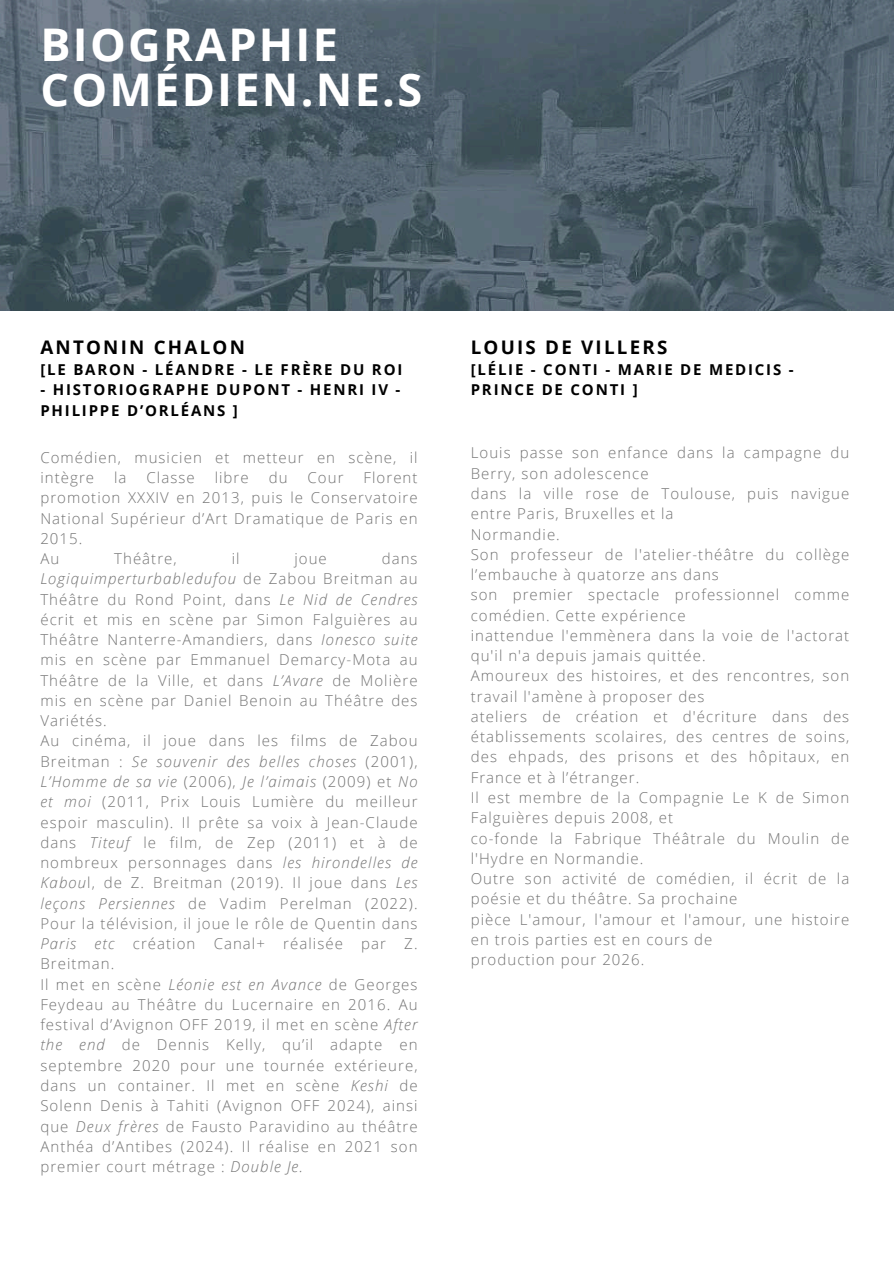
<style>
.page{position:relative;width:894px;height:1264px;background:#fff}
.page>*{position:absolute;margin:0;border:0;box-sizing:border-box;transform-origin:0 0}
.t1{font:700 45px/45px "Open Sans";letter-spacing:.05em;color:#fff}
.t2{font:700 18.75px "Open Sans";letter-spacing:.12em;color:#000}
.t3{font:300 15px/20.2px "Open Sans";letter-spacing:.07em;color:#737373}
.t4{font:700 15px/20.2px "Open Sans";letter-spacing:.12em;color:#000}
.s1{font-style:italic}
</style>
<div class="page">
<img style="left:0;top:0;width:893px;height:310px">
<h1 class="t1" style="left:40px;top:21px;width:383px">BIOGRAPHIE<br>COMÉDIEN.NE.S</h1>
<p class="t2" style="left:40px;top:334px;width:206px">ANTONIN CHALON</p>
<p class="t4" style="left:40px;top:359px;width:363px">[LE BARON - LÉANDRE - LE FRÈRE DU ROI</p>
<p class="t4" style="left:40px;top:379px;width:361px">- HISTORIOGRAPHE DUPONT - HENRI IV -<br>PHILIPPE D’ORLÉANS ]</p>
<p class="t3" style="left:40px;top:447px;width:378px">Comédien, musicien et metteur en scène, il intègre</p>
<p class="t3" style="left:40px;top:467px;width:378px;text-indent:323px">Florent promotion XXXIV en 2013, puis le Conservatoire<br>National Supérieur d’Art Dramatique de Paris en<br>2015.<br>Au</p>
<p class="t3" style="left:114px;top:467px;width:14px">la</p>
<p class="t3" style="left:146px;top:467px;width:50px">Classe</p>
<p class="t3" style="left:215px;top:467px;width:35px">libre</p>
<p class="t3" style="left:269px;top:467px;width:20px">du</p>
<p class="t3" style="left:307px;top:467px;width:37px">Cour</p>
<p class="t3" style="left:114px;top:548px;width:64px">Théâtre,</p>
<p class="t3" style="left:231px;top:548px;width:9px">il</p>
<p class="t3" style="left:294px;top:548px;width:34px">joue</p>
<p class="t3" style="left:40px;top:548px;width:378px;text-indent:341px">dans <span class="s1">Logiquimperturbabledufou</span> de Zabou Breitman au Théâtre du Rond Point, dans <span class="s1">Le Nid de Cendres </span>écrit et mis en scène par Simon Falguières au Théâtre Nanterre-Amandiers, dans <span class="s1">Ionesco suite </span>mis en scène par Emmanuel Demarcy-Mota au Théâtre de la Ville, et dans <span class="s1">L’Avare</span> de Molière mis en scène par Daniel Benoin au Théâtre des Variétés.<br>Au cinéma, il joue dans les films de Zabou Breitman : <span class="s1">Se souvenir des belles choses</span> (2001), <span class="s1">L’Homme de sa vie</span> (2006), <span class="s1">Je l’aimais</span> (2009) et <span class="s1">No et moi</span> (2011, Prix Louis Lumière du meilleur espoir masculin). Il prête sa voix à Jean-Claude dans <span class="s1">Titeuf</span> le film, de Zep (2011) et à de nombreux personnages dans <span class="s1">les hirondelles de Kabou</span>l, de Z. Breitman (2019). Il joue dans <span class="s1">Les leçons Persiennes</span> de Vadim Perelman (2022).<br>Pour la télévision, il joue le rôle de Quentin dans <span class="s1">Paris etc</span> création Canal+ réalisée par Z.<br>Breitman.<br>Il met en scène <span class="s1">Léonie est en Avance</span> de Georges Feydeau au Théâtre du Lucernaire en 2016. Au festival d’Avignon OFF 2019, il met en scène <span class="s1">After the end</span> de Dennis Kelly, qu’il adapte en septembre 2020 pour une tournée extérieure, dans un container. Il met en scène <span class="s1">Keshi</span> de Solenn Denis à Tahiti (Avignon OFF 2024), ainsi que <span class="s1">Deux frères</span> de Fausto Paravidino au théâtre Anthéa d’Antibes (2024). Il réalise en 2021 son premier court métrage : <span class="s1">Double Je.</span></p>
<p class="t2" style="left:470px;top:334px;width:198px">LOUIS DE VILLERS</p>
<p class="t4" style="left:470px;top:359px;width:324px">[LÉLIE - CONTI - MARIE DE MEDICIS -<br>PRINCE DE CONTI ]</p>
<p class="t3" style="left:470px;top:442px;width:380px">Louis passe son enfance dans la campagne du Berry, son adolescence<br>dans la ville rose de Toulouse, puis navigue entre Paris, Bruxelles et la<br>Normandie.<br>Son professeur de l'atelier-théâtre du collège l’embauche à quatorze ans dans<br>son premier spectacle professionnel comme comédien. Cette expérience<br>inattendue l'emmènera dans la voie de l'actorat qu'il n'a depuis jamais quittée.<br>Amoureux des histoires, et des rencontres, son travail l'amène à proposer des<br>ateliers de création et d'écriture dans des établissements scolaires, des centres de soins, des ehpads, des prisons et des hôpitaux, en France et à l’étranger.<br>Il est membre de la Compagnie Le K de Simon Falguières depuis 2008, et<br>co-fonde la Fabrique Théâtrale du Moulin de l'Hydre en Normandie.<br>Outre son activité de comédien, il écrit de la poésie et du théâtre. Sa prochaine<br>pièce L'amour, l'amour et l'amour, une histoire en trois parties est en cours de<br>production pour 2026.</p>
</div>
